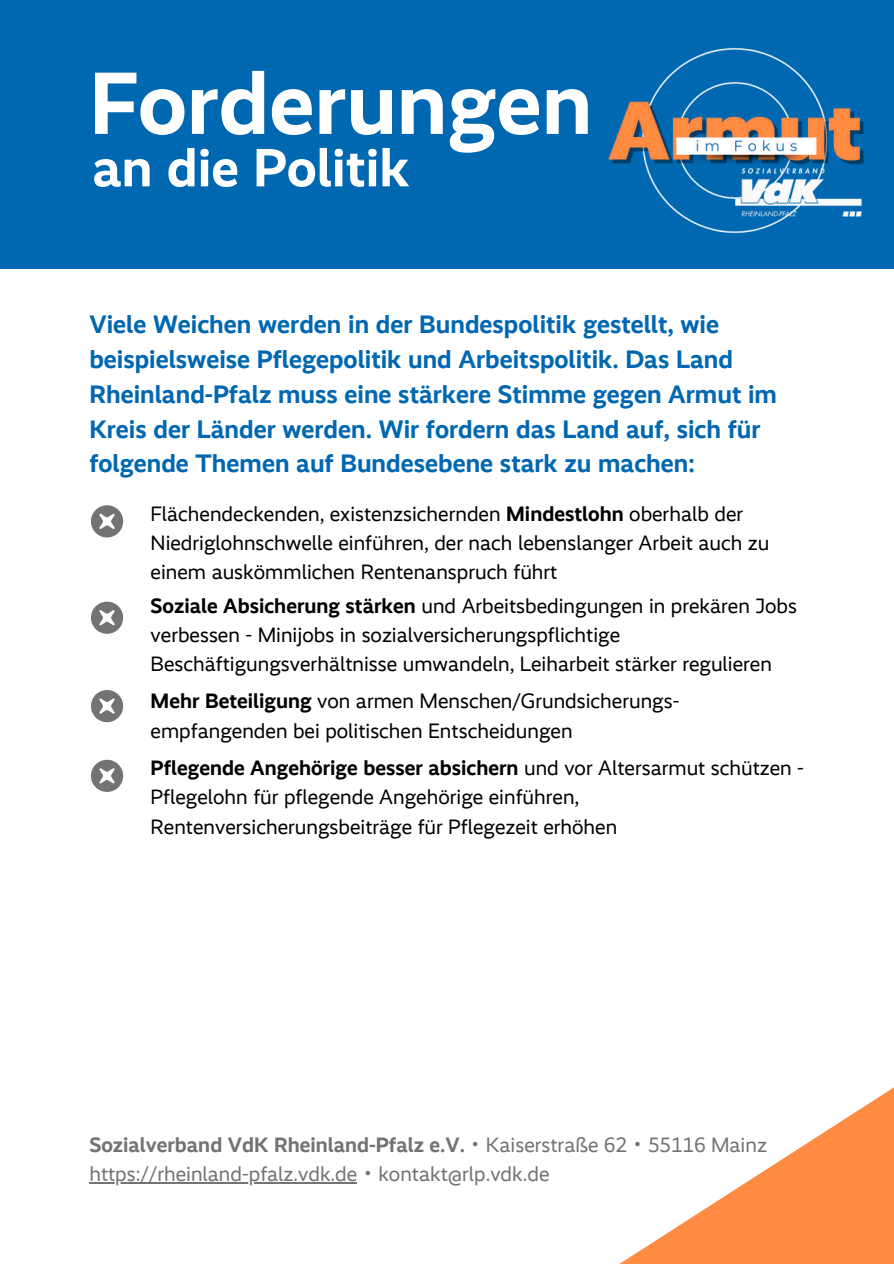
<style>
.page{position:relative;width:894px;height:1264px;background:#fff}
.page>*{position:absolute;margin:0;border:0;box-sizing:border-box;transform-origin:0 0}
.t1{font:700 88.8px "Vd K Realist";color:#fff}
.t2{font:700 54px "Vd K Realist";color:#fff}
.t3{font:700 25.5px/34.8px "Vd K Realist";color:#0067b1}
.t4{font:21px/29.2px "Vd K Realist";color:#000}
.t5{font:700 21px "Vd K Realist";color:#737373}
.t6{font:21px "Vd K Realist";color:#737373}
.s1{font-weight:700}
.s2{font-family:"Noto Sans CJ Ksc";font-weight:400}
.s3{font-weight:400}
.s4{font-family:"Noto Sans CJ Ksc"}
</style>
<div class="page">
<div style="left:0;top:0;width:893px;height:268px;background:#0067b1"></div>
<svg style="left:621px;top:1088px;width:272px;height:175px"></svg>
<img style="left:540px;top:47px;width:353px;height:222px">
<svg style="left:91px;top:505px;width:33px;height:33px"></svg>
<svg style="left:91px;top:601px;width:33px;height:33px"></svg>
<svg style="left:91px;top:690px;width:33px;height:33px"></svg>
<svg style="left:91px;top:759px;width:33px;height:33px"></svg>
<hr style="left:89px;top:1181px;width:268px;height:2px;background:#737373">
<h2 class="t1" style="left:89px;top:65px;width:504px">Forderungen</h2>
<h1 class="t2" style="left:92px;top:145px;width:318px">an die Politik</h1>
<p class="t3" style="left:89px;top:308px;width:689px">Viele Weichen werden in der Bundespolitik gestellt, wie beispielsweise Pflegepolitik und Arbeitspolitik. Das Land Rheinland-Pfalz muss eine stärkere Stimme gegen Armut im Kreis der Länder werden. Wir fordern das Land auf, sich für folgende Themen auf Bundesebene stark zu machen:</p>
<h3 class="t4" style="left:151px;top:500px;width:620px">Flächendeckenden, existenzsichernden <span class="s1">Mindestlohn</span> oberhalb der<br>Niedriglohnschwelle einführen, der nach lebenslanger Arbeit auch zu einem auskömmlichen Rentenanspruch führt</h3>
<p class="t4" style="left:151px;top:592px;width:647px"><span class="s1">Soziale Absicherung stärken</span> und Arbeitsbedingungen in prekären Jobs verbessen - Minijobs in sozialversicherungspflichtige<br>Beschäftigungsverhältnisse umwandeln, Leiharbeit stärker regulieren</p>
<p class="t4" style="left:151px;top:688px;width:530px"><span class="s1">Mehr Beteiligung</span> von armen Menschen/Grundsicherungs&shy;empfangenden bei politischen Entscheidungen</p>
<p class="t4" style="left:151px;top:755px;width:654px"><span class="s1">Pflegende Angehörige besser absichern</span> und vor Altersarmut schützen -<br>Pflegelohn für pflegende Angehörige einführen,<br>Rentenversicherungsbeiträge für Pflegezeit erhöhen</p>
<p class="t5" style="left:89px;top:1135px;width:679px">Sozialverband VdK Rheinland-Pfalz e.V.<span class="s2">・</span><span class="s3">Kaiserstraße 62</span><span class="s2">・</span><span class="s3">55116 Mainz</span></p>
<p class="t6" style="left:89px;top:1164px;width:461px">https://rheinland-pfalz.vdk.de<span class="s4">・</span>kontakt@rlp.vdk.de</p>
</div>
